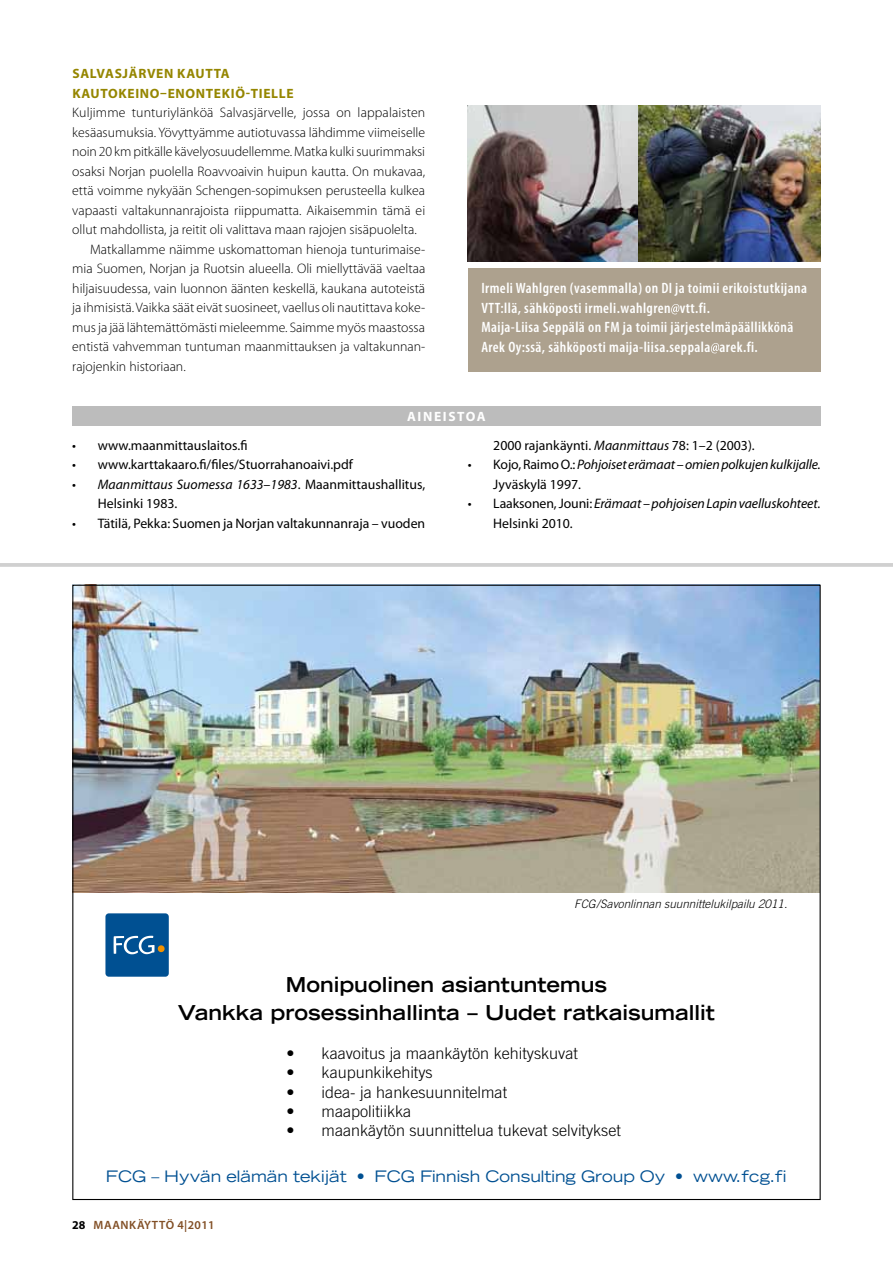
<style>
.page{position:relative;width:893px;height:1263px;background:#fff}
.page>*{position:absolute;margin:0;border:0;box-sizing:border-box;transform-origin:0 0}
.t1{font:700 expanded 20.55px/27.9px "Trade Gothic LT Std";color:#000;text-align:center}
.t2{font:300 16.2px "Trade Gothic LT Std";color:#000}
.t3{font:expanded 15.9px "Trade Gothic LT Std";color:#005092}
.t4{font:600 condensed 15px/19.5px "Myriad Pro";letter-spacing:.03em;color:#fff}
.t5{font:300 13.8px "Myriad Pro";color:#000}
.t6{font:13.8px/19.5px "Myriad Pro";color:#000}
.t7{font:italic 13.8px/19.5px "Myriad Pro";letter-spacing:-.01em;color:#000}
.t8{font:700 13.5px/19.5px "Myriad Pro";letter-spacing:.05em;color:#958600}
.t9{font:700 13.5px "Myriad Pro";letter-spacing:.12em;color:#fff}
.t10{font:600 12px "Myriad Pro";letter-spacing:.045em;color:#814e24}
.t11{font:italic 300 11.7px "Trade Gothic LT Std";color:#000}
.s1{font-style:italic}
.s2{font-style:normal}
.s3{font-weight:700;color:#000}
</style>
<div class="page">
<div style="left:72px;top:406px;width:749px;height:20px;background:#bcbcbc"></div>
<img style="left:74px;top:587px;width:745px;height:305px">
<svg style="left:105px;top:913px;width:64px;height:64px;background:#185f9a"></svg>
<hr style="left:0;top:563px;width:893px;height:4px;background:#d0d0d0">
<div style="left:468px;top:268px;width:353px;height:104px;background:#ada18e"></div>
<svg style="left:671px;top:304px;width:8px;height:10px"></svg>
<svg style="left:711px;top:343px;width:8px;height:10px"></svg>
<img style="left:468px;top:105px;width:170px;height:157px">
<img style="left:638px;top:105px;width:183px;height:157px">
<p class="t8" style="left:72px;top:63px;width:223px">SALVASJÄRVEN KAUTTA<br>KAUTOKEINO–ENONTEKIÖ-TIELLE</p>
<p class="t5" style="left:72px;top:105px;width:355px">Kuljimme tunturiylänköä Salvasjärvelle, jossa on lappalaisten</p>
<p class="t5" style="left:72px;top:124px;width:354px">kesäasumuksia. Yövyttyämme autiotuvassa lähdimme viimeiselle</p>
<p class="t5" style="left:72px;top:144px;width:354px">noin 20 km pitkälle kävelyosuudellemme. Matka kulki suurimmaksi</p>
<p class="t5" style="left:72px;top:163px;width:354px">osaksi Norjan puolella Roavvoaivin huipun kautta. On mukavaa,</p>
<p class="t5" style="left:72px;top:183px;width:354px">että voimme nykyään Schengen-sopimuksen perusteella kulkea</p>
<p class="t5" style="left:72px;top:202px;width:354px">vapaasti valtakunnanrajoista riippumatta. Aikaisemmin tämä ei</p>
<p class="t5" style="left:72px;top:222px;width:346px">ollut mahdollista, ja reitit oli valittava maan rajojen sisäpuolelta.</p>
<p class="t5" style="left:90px;top:241px;width:337px">Matkallamme näimme uskomattoman hienoja tunturimaise-</p>
<p class="t5" style="left:72px;top:261px;width:354px">mia Suomen, Norjan ja Ruotsin alueella. Oli miellyttävää vaeltaa</p>
<p class="t5" style="left:72px;top:280px;width:354px">hiljaisuudessa, vain luonnon äänten keskellä, kaukana autoteistä</p>
<p class="t5" style="left:72px;top:300px;width:354px">ja ihmisistä. Vaikka säät eivät suosineet, vaellus oli nautittava koke-</p>
<p class="t5" style="left:72px;top:319px;width:354px">mus ja jää lähtemättömästi mieleemme. Saimme myös maastossa</p>
<p class="t5" style="left:72px;top:339px;width:354px">entistä vahvemman tuntuman maanmittauksen ja valtakunnan-</p>
<p class="t5" style="left:72px;top:358px;width:115px">rajojenkin historiaan.</p>
<p class="t4" style="left:481px;top:279px;width:327px">Irmeli Wahlgren (vasemmalla) on DI ja toimii erikoistutkijana VTT:llä, sähköposti irmeli.wahlgren vtt.fi.<br>Maija-Liisa Seppälä on FM ja toimii järjestelmäpäällikkönä Arek Oy:ssä, sähköposti maija-liisa.seppala arek.fi.</p>
<p class="t9" style="left:407px;top:407px;width:80px">AINEISTOA</p>
<p class="t6" style="left:72px;top:435px;width:177px">• www.maanmittauslaitos.fi</p>
<p class="t6" style="left:72px;top:455px;width:282px">• www.karttakaaro.fi/files/Stuorrahanoaivi.pdf</p>
<p class="t6" style="left:98px;top:474px;width:329px;text-indent:-26px">• <span class="s1">Maanmittaus Suomessa 1633–1983</span>. Maanmittaushallitus,<br>Helsinki 1983.</p>
<p class="t6" style="left:72px;top:513px;width:354px">• Tätilä, Pekka: Suomen ja Norjan valtakunnanraja – vuoden</p>
<p class="t6" style="left:493px;top:435px;width:263px">2000 rajankäynti. <span class="s1">Maanmittaus</span> 78: 1–2 (2003).</p>
<p class="t7" style="left:493px;top:455px;width:329px;text-indent:-26px"><span class="s2">• Kojo, Raimo O.:</span> Pohjoiset erämaat – omien polkujen kulkijalle.<br><span class="s2">Jyväskylä 1997.</span></p>
<p class="t7" style="left:493px;top:494px;width:329px;text-indent:-26px"><span class="s2">• Laaksonen, Jouni:</span> Erämaat – pohjoisen Lapin vaelluskohteet.<br><span class="s2">Helsinki 2010.</span></p>
<p class="t11" style="left:574px;top:897px;width:215px">FCG/Savonlinnan suunnittelukilpailu 2011.</p>
<h1 class="t1" style="left:178px;top:970px;width:538px">Monipuolinen asiantuntemus<br>Vankka prosessinhallinta – Uudet ratkaisumallit</h1>
<p class="t2" style="left:286px;top:1043px;width:293px">• kaavoitus ja maankäytön kehityskuvat</p>
<p class="t2" style="left:286px;top:1063px;width:148px">• kaupunkikehitys</p>
<p class="t2" style="left:286px;top:1082px;width:222px">• idea- ja hankesuunnitelmat</p>
<p class="t2" style="left:286px;top:1102px;width:126px">• maapolitiikka</p>
<p class="t2" style="left:286px;top:1121px;width:336px">• maankäytön suunnittelua tukevat selvitykset</p>
<p class="t3" style="left:106px;top:1166px;width:682px">FCG – Hyvän elämän tekijät • FCG Finnish Consulting Group Oy • www.fcg.fi</p>
<p class="t10" style="left:72px;top:1218px;width:144px"><span class="s3">28</span> MAANKÄYTTÖ 4|2011</p>
</div>
